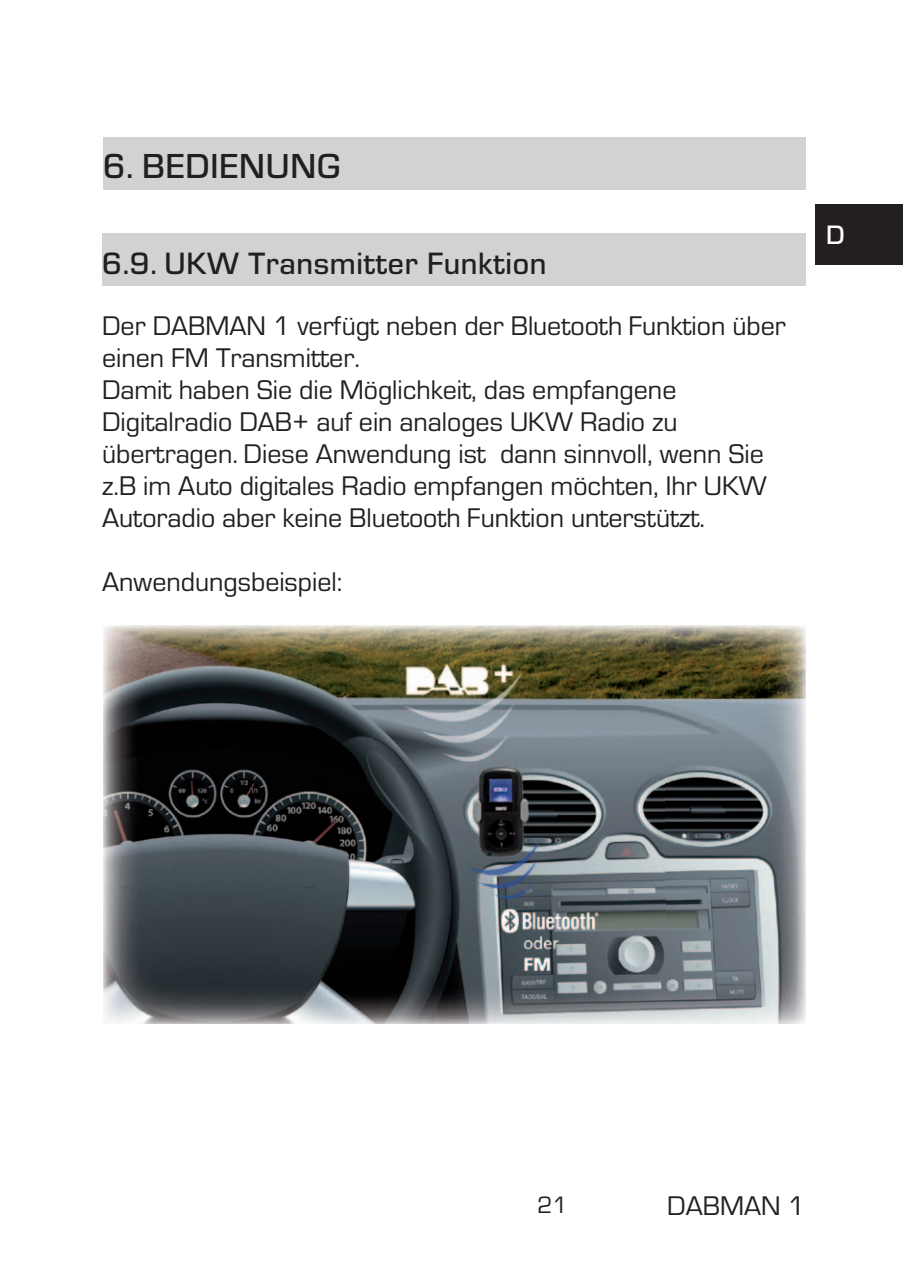
<style>
.page{position:relative;width:908px;height:1282px;background:#fff}
.page>*{position:absolute;margin:0;border:0;box-sizing:border-box;transform-origin:0 0}
.t1{font:500 36px "Eurostile OT";letter-spacing:.02em;color:#231f20}
.t2{font:500 32px "Eurostile OT";letter-spacing:.02em;color:#231f20}
.t3{font:28px/32px "Eurostile OT";color:#231f20}
.t4{font:500 27.6px "Eurostile OT";color:#fff}
.t5{font:24.4px "Eurostile OT";color:#231f20}
</style>
<div class="page">
<div style="left:815px;top:204px;width:87px;height:61px;background:#231f20"></div>
<div style="left:102px;top:233px;width:703px;height:52px;background:#d1d2d4"></div>
<div style="left:103px;top:137px;width:702px;height:52px;background:#d1d2d4"></div>
<img style="left:103px;top:625px;width:702px;height:398px">
<p class="t1" style="left:103px;top:146px;width:238px">6. BEDIENUNG</p>
<p class="t2" style="left:102px;top:246px;width:445px">6.9. UKW Transmitter Funktion</p>
<p class="t3" style="left:102px;top:310px;width:685px">Der DABMAN 1 verfügt neben der Bluetooth Funktion über einen FM Transmitter.<br>Damit haben Sie die Möglichkeit, das empfangene Digitalradio DAB+ auf ein analoges UKW Radio zu übertragen. Diese Anwendung ist dann sinnvoll, wenn Sie z.B im Auto digitales Radio empfangen möchten, Ihr UKW Autoradio aber keine Bluetooth Funktion unterstützt.</p>
<p class="t3" style="left:102px;top:566px;width:241px">Anwendungsbeispiel:</p>
<p class="t4" style="left:825px;top:220px;width:20px">D</p>
<p class="t5" style="left:537px;top:1191px;width:32px">21</p>
<p class="t3" style="left:667px;top:1190px;width:139px">DABMAN 1</p>
</div>
